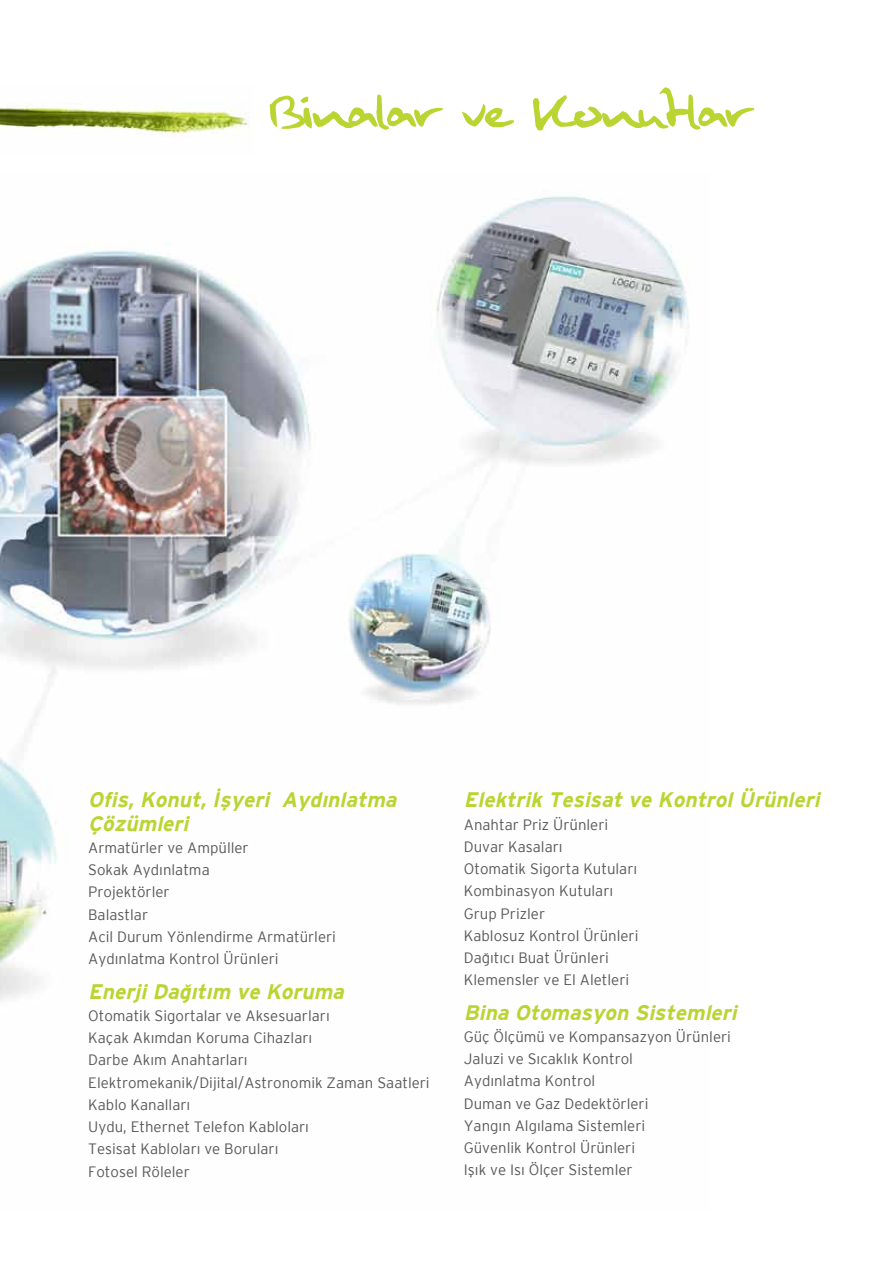
<style>
.page{position:relative;width:893px;height:1263px;background:#fff}
.page>*{position:absolute;margin:0;border:0;box-sizing:border-box;transform-origin:0 0}
.t1{font:54px "Mulderhandwriting";color:#bad532}
.t2{font:italic 700 21px/23.4px "Interstate";color:#bad532}
.t3{font:300 15px/22.2px "Interstate";color:#58595b}
</style>
<div class="page">
<img style="left:0;top:196px;width:689px;height:805px">
<img style="left:0;top:105px;width:250px;height:30px">
<h1 class="t1" style="left:266px;top:85px;width:487px">Binalar ve Konutlar</h1>
<h2 class="t2" style="left:88px;top:788px;width:310px">Ofis, Konut, İşyeri Aydınlatma<br>Çözümleri</h2>
<p class="t3" style="left:88px;top:836px;width:249px">Armatürler ve Ampüller<br>Sokak Aydınlatma<br>Projektörler<br>Balastlar<br>Acil Durum Yönlendirme Armatürleri<br>Aydınlatma Kontrol Ürünleri</p>
<h2 class="t2" style="left:88px;top:979px;width:257px">Enerji Dağıtım ve Koruma</h2>
<p class="t3" style="left:88px;top:1004px;width:343px">Otomatik Sigortalar ve Aksesuarları<br>Kaçak Akımdan Koruma Cihazları<br>Darbe Akım Anahtarları<br>Elektromekanik/Dijital/Astronomik Zaman Saatleri<br>Kablo Kanalları<br>Uydu, Ethernet Telefon Kabloları<br>Tesisat Kabloları ve Boruları<br>Fotosel Röleler</p>
<h2 class="t2" style="left:464px;top:788px;width:357px">Elektrik Tesisat ve Kontrol Ürünleri</h2>
<p class="t3" style="left:464px;top:813px;width:176px">Anahtar Priz Ürünleri<br>Duvar Kasaları<br>Otomatik Sigorta Kutuları<br>Kombinasyon Kutuları<br>Grup Prizler<br>Kablosuz Kontrol Ürünleri<br>Dağıtıcı Buat Ürünleri<br>Klemensler ve El Aletleri</p>
<h2 class="t2" style="left:464px;top:1000px;width:274px">Bina Otomasyon Sistemleri</h2>
<p class="t3" style="left:464px;top:1025px;width:269px">Güç Ölçümü ve Kompansazyon Ürünleri<br>Jaluzi ve Sıcaklık Kontrol<br>Aydınlatma Kontrol<br>Duman ve Gaz Dedektörleri<br>Yangın Algılama Sistemleri<br>Güvenlik Kontrol Ürünleri<br>Işık ve Isı Ölçer Sistemler</p>
</div>
